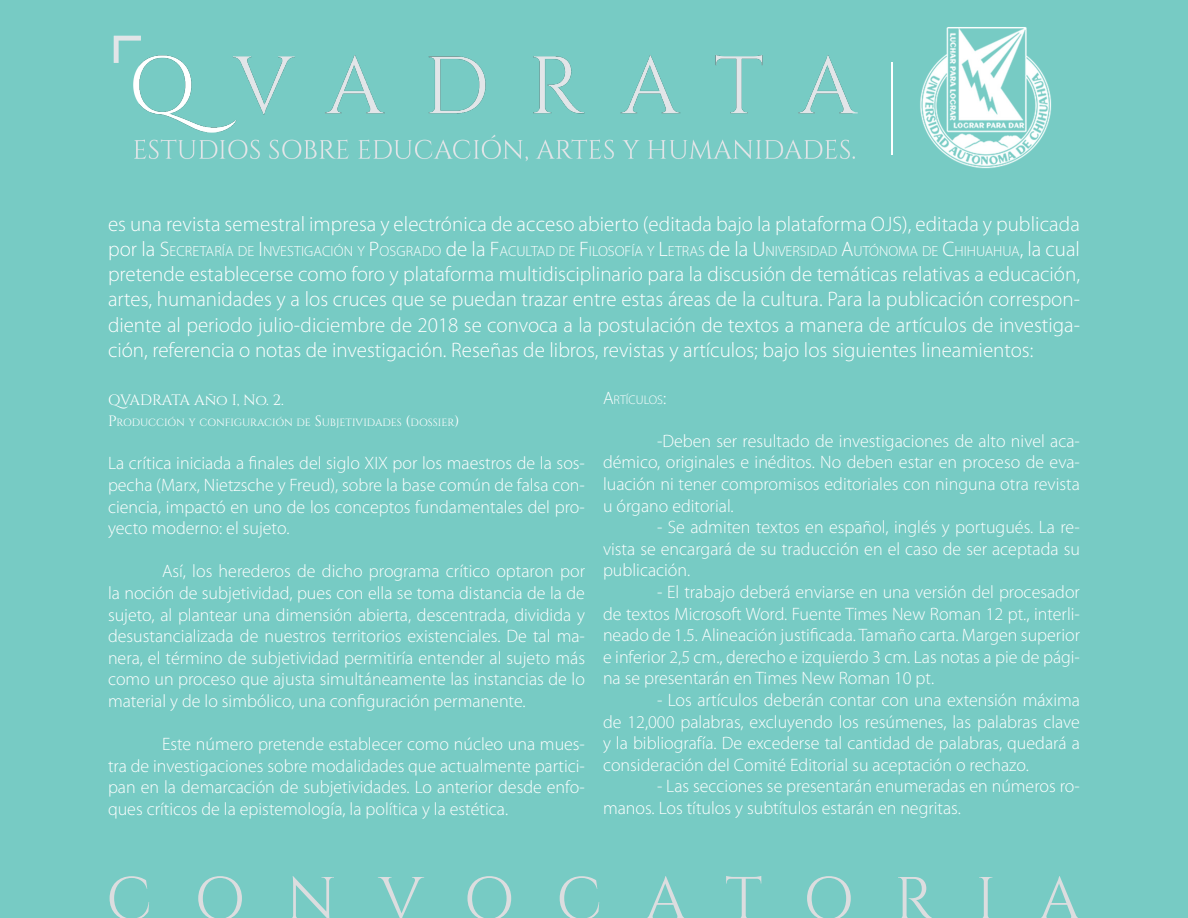
<style>
.page{position:relative;width:1188px;height:918px;background:#77cbc4}
.page>*{position:absolute;margin:0;border:0;box-sizing:border-box;transform-origin:0 0}
.t1{font:60.9px "Cinzel";letter-spacing:.665em;color:#dcdddf}
.t2{font:300 21px/25.2px "Myriad Pro";letter-spacing:.005em;color:#fff;text-align:justify}
.t3{font:300 18px/21.6px "Myriad Pro";color:#fff;text-align:justify}
.t4{font:15px "Cinzel";letter-spacing:-.03em;color:#fff}
.t5{font:300 14.7px "Myriad Pro";color:#fff}
.t6{font:300 12.6px "Myriad Pro";color:#fff}
.t7{font:10.5px "Cinzel";letter-spacing:-.01em;color:#fff}
.s1{font-size:21px}
.s2{font-size:15px}
.s3{font-size:18px}
</style>
<div class="page">
<img style="left:897px;top:0;width:291px;height:202px">
<div style="left:87px;top:0;width:810px;height:349px;background:#77cbc4"></div>
<hr style="left:891px;top:62px;width:2px;height:93px;background:#fff">
<p class="t2" style="left:108px;top:211px;width:973px">es una revista semestral impresa y electrónica de acceso abierto (editada bajo la plataforma OJS), editada y publicada</p>
<p class="t5" style="left:108px;top:242px;width:973px"><span class="s1">por la</span> <span class="s1">S</span>ECRETARÍA DE <span class="s1">I</span>NVESTIGACIÓN Y <span class="s1">P</span>OSGRADO <span class="s1">de la</span> <span class="s1">F</span>ACULTAD DE <span class="s1">F</span>I LOSOFÍA Y <span class="s1">L</span>ETRAS <span class="s1">de la</span> <span class="s1">U</span> NIVERSI DAD <span class="s1">A</span>UTÓNOMA DE <span class="s1">C</span>HI HUAHUA<span class="s1">, la cual</span></p>
<p class="t2" style="left:108px;top:261px;width:974px">pretende establecerse como foro y plataforma multidisciplinario para la discusión de temáticas relativas a educación, artes, humanidades y a los cruces que se puedan trazar entre estas áreas de la cultura. Para la publicación correspon&shy;diente al periodo julio-diciembre de 2018 se convoca a la postulación de textos a manera de artículos de investiga&shy;ción, referencia o notas de investigación. Reseñas de libros, revistas y artículos; bajo los siguientes lineamientos:</p>
<p class="t4" style="left:108px;top:391px;width:177px">QVADRATA Año I, No. 2.</p>
<p class="t7" style="left:108px;top:417px;width:353px"><span class="s2">P</span>RODUCCIÓN Y CONFIGURACIÓN DE <span class="s2">S</span>UBJETIVIDADES <span class="s2">(</span>DOSSIER<span class="s2">)</span></p>
<p class="t3" style="left:108px;top:452px;width:479px">La crítica iniciada a finales del siglo XIX por los maestros de la sos&shy;pecha (Marx, Nietzsche y Freud), sobre la base común de falsa con&shy;ciencia, impactó en uno de los conceptos fundamentales del pro&shy;yecto moderno: el sujeto.</p>
<p class="t3" style="left:108px;top:560px;width:479px;text-indent:54px">Así, los herederos de dicho programa crítico optaron por la noción de subjetividad, pues con ella se toma distancia de la de sujeto, al plantear una dimensión abierta, descentrada, dividida y desustancializada de nuestros territorios existenciales. De tal ma&shy;nera, el término de subjetividad permitiría entender al sujeto más como un proceso que ajusta simultáneamente las instancias de lo material y de lo simbólico, una configuración permanente.</p>
<p class="t3" style="left:108px;top:733px;width:479px;text-indent:54px">Este número pretende establecer como núcleo una mues&shy;tra de investigaciones sobre modalidades que actualmente partici&shy;pan en la demarcación de subjetividades. Lo anterior desde enfo&shy;ques críticos de la epistemología, la política y la estética.</p>
<p class="t6" style="left:603px;top:392px;width:65px"><span class="s3">A</span>RTÍCULOS<span class="s3">:</span></p>
<p class="t3" style="left:603px;top:430px;width:479px;text-indent:54px">-Deben ser resultado de investigaciones de alto nivel aca&shy;démico, originales e inéditos. No deben estar en proceso de eva&shy;luación ni tener compromisos editoriales con ninguna otra revista u órgano editorial.</p>
<p class="t3" style="left:603px;top:516px;width:479px;text-indent:54px">- Se admiten textos en español, inglés y portugués. La re&shy;vista se encargará de su traducción en el caso de ser aceptada su publicación.</p>
<p class="t3" style="left:603px;top:581px;width:479px;text-indent:54px">- El trabajo deberá enviarse en una versión del procesador de textos Microsoft Word. Fuente Times New Roman 12 pt., interli&shy;neado de 1.5. Alineación justificada. Tamaño carta. Margen superior e inferior 2,5 cm., derecho e izquierdo 3 cm. Las notas a pie de pági&shy;na se presentarán en Times New Roman 10 pt.</p>
<p class="t3" style="left:603px;top:689px;width:479px;text-indent:54px">- Los artículos deberán contar con una extensión máxima de 12,000 palabras, excluyendo los resúmenes, las palabras clave y la bibliografía. De excederse tal cantidad de palabras, quedará a consideración del Comité Editorial su aceptación o rechazo.</p>
<p class="t3" style="left:603px;top:776px;width:479px;text-indent:54px">- Las secciones se presentarán enumeradas en números ro&shy;manos. Los títulos y subtítulos estarán en negritas.</p>
<p class="t1" style="left:106px;top:864px;width:977px">CONVOCATORIA</p>
</div>
